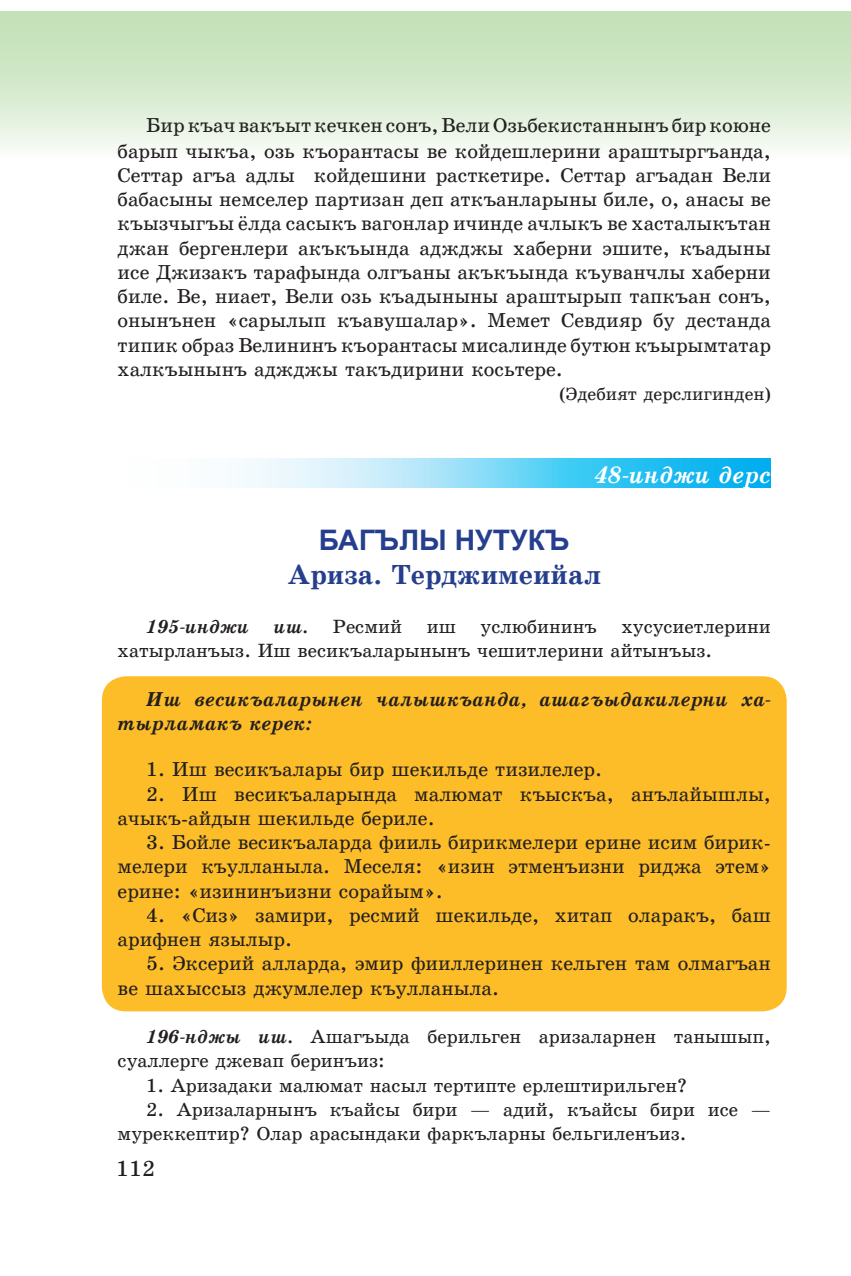
<style>
.page{position:relative;width:851px;height:1276px;background:#fff}
.page>*{position:absolute;margin:0;border:0;box-sizing:border-box;transform-origin:0 0}
.t1{font:28.2px "AXP School Book C Bold";color:#253f8e}
.t2{font:700 28.2px "Arial";color:#253f8e}
.t3{font:italic 24.2px "AXP School Book C Bold";color:#fff}
.t4{font:22.2px "School Book CTT";color:#231f20}
.t5{font:20.2px/24.4px "School Book CTT";color:#231f20}
.t6{font:italic 20.2px/24.2px "AXP School Book C Bold";color:#231f20}
.t7{font:19.2px/24.2px "School Book CTT";color:#231f20}
.t8{font:italic 19.2px "AXP School Book C Bold";color:#231f20}
.t9{font:18.2px "School Book CTT";color:#231f20}
.s1{font-family:"AXP School Book C Bold";font-style:italic}
</style>
<div class="page">
<div style="left:0;top:11px;width:850px;height:147px;background:linear-gradient(to bottom,#bbddaf,#f4f9f2)"></div>
<div style="left:102px;top:676px;width:684px;height:335px;background:#fdbd28;border-radius:24px"></div>
<img style="left:237px;top:459px;width:533px;height:28px">
<p class="t5" style="left:118px;top:113px;width:654px;text-align:justify;text-indent:29px">Бир къач вакъыт кечкен сонъ, Вели Озьбекистаннынъ бир коюне барып чыкъа, озь къорантасы ве койдешлерини араштыргъанда, Сеттар агъа адлы койдешини расткетире. Сеттар агъадан Вели бабасыны немселер партизан деп аткъанларыны биле, о, анасы ве къызчыгъы ёлда сасыкъ вагонлар ичинде ачлыкъ ве хасталыкътан джан бергенлери акъкъында аджджы хаберни эшите, къадыны исе Джизакъ тарафында олгъаны акъкъында къуванчлы хаберни биле. Ве, ниает, Вели озь къадыныны араштырып тапкъан сонъ, онынънен «сарылып къавушалар». Мемет Севдияр бу дестанда типик образ Велининъ къорантасы мисалинде бутюн къырымтатар халкъынынъ аджджы такъдирини косьтере.</p>
<p class="t9" style="left:559px;top:384px;width:213px">(Эдебият дерслигинден)</p>
<p class="t3" style="left:594px;top:461px;width:178px">48-инджи дерс</p>
<h1 class="t2" style="left:319px;top:520px;width:252px">БАГЪЛЫ НУТУКЪ</h1>
<h1 class="t1" style="left:287px;top:560px;width:315px">Ариза. Терджимеийал</h1>
<p class="t8" style="left:146px;top:616px;width:104px">195-инджи</p>
<p class="t7" style="left:274px;top:614px;width:130px"><span class="s1">иш.</span> Ресмий</p>
<p class="t7" style="left:426px;top:614px;width:31px">иш</p>
<p class="t7" style="left:480px;top:614px;width:118px">услюбининъ</p>
<p class="t7" style="left:118px;top:614px;width:654px;text-indent:503px">хусусиетлерини хатырланъыз. Иш весикъаларынынъ чешитлерини айтынъыз.</p>
<p class="t6" style="left:118px;top:687px;width:649px;text-indent:29px">Иш весикъаларынен чалышкъанда, ашагъыдакилерни ха тырламакъ керек:</p>
<p class="t5" style="left:146px;top:757px;width:457px">1. Иш весикъалары бир шекильде тизилелер.</p>
<p class="t5" style="left:118px;top:782px;width:654px;text-indent:29px">2. Иш весикъаларында малюмат къыскъа, анълайышлы, ачыкъ-айдын шекильде бериле.</p>
<p class="t5" style="left:118px;top:830px;width:654px;text-indent:29px">3. Бойле весикъаларда фииль бирикмелери ерине исим бирик мелери къулланыла. Меселя: «изин этменъизни риджа этем» ерине: «изининъизни сорайым».</p>
<p class="t5" style="left:118px;top:903px;width:654px;text-indent:29px">4. «Сиз» замири, ресмий шекильде, хитап оларакъ, баш арифнен язылыр.</p>
<p class="t5" style="left:118px;top:951px;width:654px;text-indent:29px">5. Эксерий алларда, эмир фииллеринен кельген там олмагъан ве шахыссыз джумлелер къулланыла.</p>
<p class="t7" style="left:118px;top:1024px;width:654px;text-indent:29px"><span class="s1">196-нджы иш.</span> Ашагъыда берильген аризаларнен танышып, суаллерге джевап беринъиз:</p>
<p class="t7" style="left:146px;top:1073px;width:542px">1. Аризадаки малюмат насыл тертипте ерлештирильген?</p>
<p class="t7" style="left:118px;top:1097px;width:654px;text-indent:29px">2. Аризаларнынъ къайсы бири — адий, къайсы бири исе — муреккептир? Олар арасындаки фаркъларны бельгиленъиз.</p>
<p class="t4" style="left:116px;top:1157px;width:40px">112</p>
</div>
